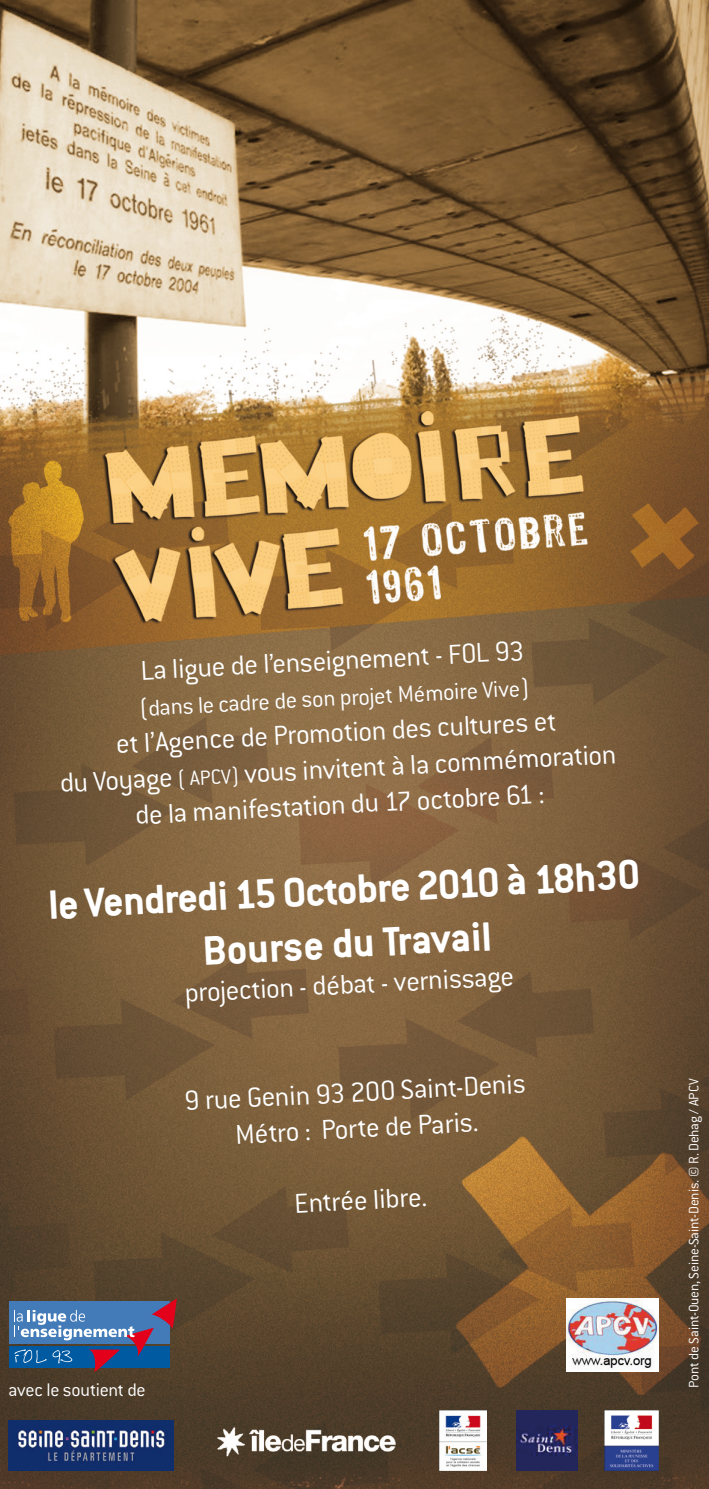
<style>
.page{position:relative;width:709px;height:1489px;background:#fff}
.page>*{position:absolute;margin:0;border:0;box-sizing:border-box;transform-origin:0 0}
.t1{font:700 45px/54px "Conduit ITC";color:#fff;text-align:center}
.t2{font:300 30px/36px "Conduit ITC";color:#fff;text-align:center}
.t3{font:300 25px "Conduit ITC";color:#fff}
.t4{font:300 20px "Conduit ITC";letter-spacing:-.015em;color:#fff}
.t5{font:300 15px "Conduit ITC";letter-spacing:-.015em;color:#fff}
.s1{font-size:22.5px}
</style>
<div class="page">
<img style="left:0;top:0;width:709px;height:524px">
<img style="left:0;top:524px;width:709px;height:964px">
<img style="left:9px;top:1420px;width:164px;height:50px">
<img style="left:566px;top:1298px;width:93px;height:73px">
<div style="left:9px;top:1301px;width:161px;height:43px;background:#427bb7"></div>
<div style="left:9px;top:1345px;width:161px;height:22px;background:#005aa2"></div>
<svg style="left:14px;top:1298px;width:163px;height:73px"></svg>
<img style="left:203px;top:1409px;width:207px;height:61px">
<img style="left:439px;top:1409px;width:48px;height:61px">
<img style="left:604px;top:1409px;width:55px;height:61px">
<img style="left:516px;top:1409px;width:61px;height:61px">
<p class="t2" style="left:140px;top:652px;width:386px;rotate:-3deg">La ligue de l’enseignement - FOL 93</p>
<p class="t3" style="left:139px;top:694px;width:391px;rotate:-3deg">(dans le cadre de son projet Mémoire Vive)</p>
<p class="t2" style="left:57px;top:729px;width:558px;rotate:-3deg">et l’Agence de Promotion des cultures et<br>du Voyage <span class="s1">( APCV)</span> vous invitent à la commémoration de la manifestation du 17 octobre 61 :</p>
<h1 class="t1" style="left:47px;top:877px;width:594px;rotate:-3deg">le Vendredi 15 Octobre 2010 à 18h30<br>Bourse du Travail</h1>
<p class="t2" style="left:184px;top:974px;width:331px;rotate:-3deg">projection - débat - vernissage</p>
<p class="t2" style="left:183px;top:1083px;width:343px;rotate:-3deg">9 rue Genin 93 200 Saint-Denis<br>Métro :Porte de Paris.</p>
<p class="t4" style="left:9px;top:1378px;width:139px">avec le soutient de</p>
<p class="t2" style="left:293px;top:1185px;width:143px;rotate:-3deg">Entrée libre.</p>
<p class="t5" style="left:685px;top:1387px;width:310px;rotate:-90deg">Pont de Saint-Ouen, Seine-Saint-Denis. © R. Dehag / APCV</p>
</div>
